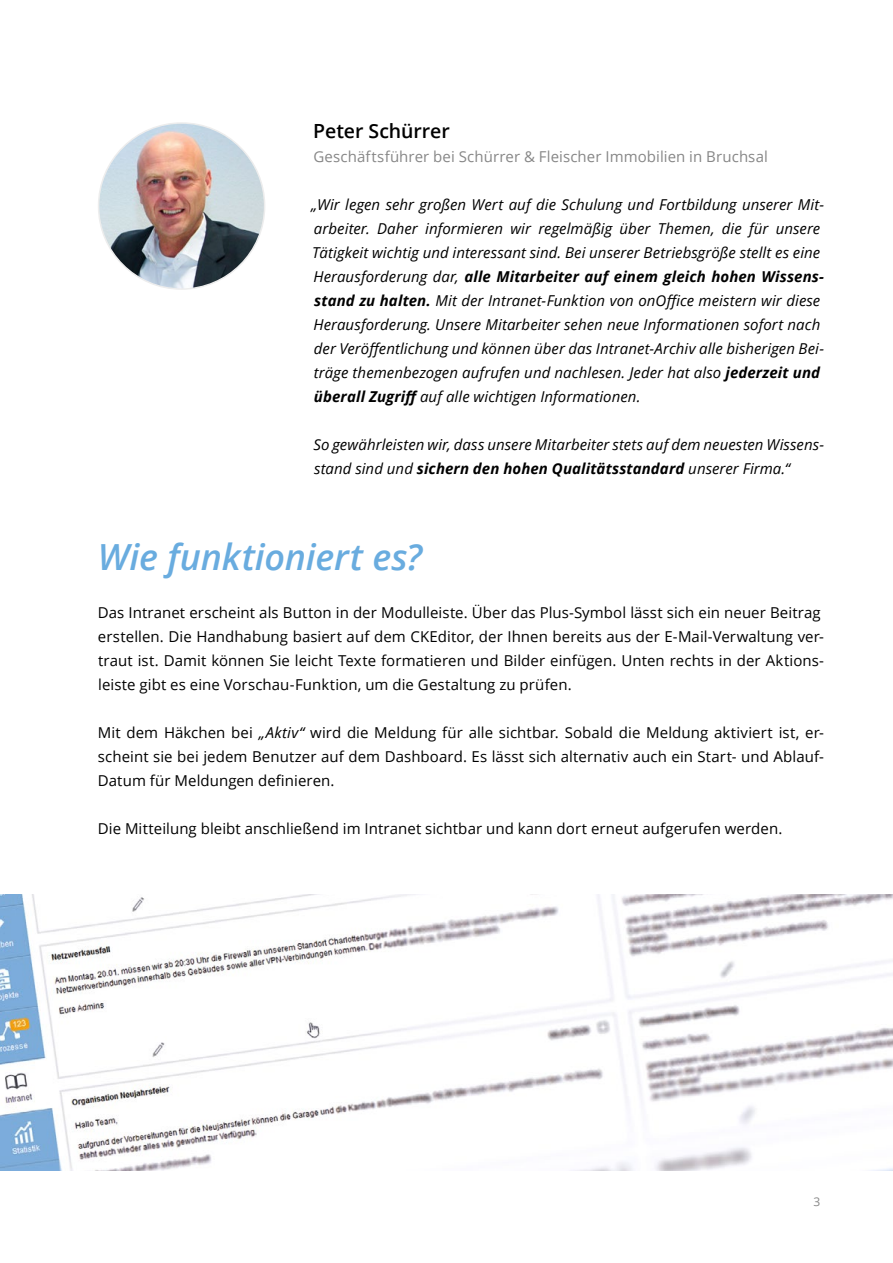
<style>
.page{position:relative;width:893px;height:1263px;background:#fff}
.page>*{position:absolute;margin:0;border:0;box-sizing:border-box;transform-origin:0 0}
.t1{font:italic 600 36px "Open Sans";letter-spacing:-.005em;color:#69acdf}
.t2{font:600 19.5px "Open Sans";letter-spacing:-.005em;color:#000}
.t3{font:italic 15px/24px "Open Sans";letter-spacing:.005em;color:#000}
.t4{font:15px/24px "Open Sans";letter-spacing:.005em;color:#000}
.t5{font:15px "Open Sans";letter-spacing:.005em;color:#878787}
.t6{font:12px "Open Sans";color:#878787}
.s1{font-weight:700}
.s2{font-style:italic}
</style>
<div class="page">
<img style="left:0;top:894px;width:893px;height:276px">
<img style="left:99px;top:123px;width:166px;height:166px;border-radius:83px">
<h2 class="t2" style="left:313px;top:118px;width:138px">Peter Schürrer</h2>
<p class="t5" style="left:313px;top:146px;width:456px">Geschäftsführer bei Schürrer &amp; Fleischer Immobilien in Bruchsal</p>
<p class="t3" style="left:311px;top:192px;width:515px">„Wir legen sehr großen Wert auf die Schulung und Fortbildung unserer Mit&shy;arbeiter. Daher informieren wir regelmäßig über Themen, die für unsere Tätigkeit wichtig und interessant sind. Bei unserer Betriebsgröße stellt es eine Herausforderung dar, <span class="s1">alle Mitarbeiter auf einem gleich hohen Wissens&shy;stand zu halten.</span> Mit der Intranet-Funktion von onOffice meistern wir diese Herausforderung. Unsere Mitarbeiter sehen neue Informationen sofort nach der Veröffentlichung und können über das Intranet-Archiv alle bisherigen Bei&shy;träge themenbezogen aufrufen und nachlesen. Jeder hat also <span class="s1">jederzeit und überall Zugriff</span> auf alle wichtigen Informationen.</p>
<p class="t3" style="left:313px;top:432px;width:511px">So gewährleisten wir, dass unsere Mitarbeiter stets auf dem neuesten Wissens&shy;stand sind und <span class="s1">sichern den hohen Qualitätsstandard</span> unserer Firma.“</p>
<h1 class="t1" style="left:98px;top:532px;width:326px">Wie funktioniert es?</h1>
<p class="t4" style="left:98px;top:600px;width:728px">Das Intranet erscheint als Button in der Modulleiste. Über das Plus-Symbol lässt sich ein neuer Beitrag erstellen. Die Handhabung basiert auf dem CKEditor, der Ihnen bereits aus der E-Mail-Verwaltung ver&shy;traut ist. Damit können Sie leicht Texte formatieren und Bilder einfügen. Unten rechts in der Aktions&shy;leiste gibt es eine Vorschau-Funktion, um die Gestaltung zu prüfen.</p>
<p class="t4" style="left:98px;top:720px;width:728px;text-align:justify">Mit dem Häkchen bei <span class="s2">„Aktiv“</span> wird die Meldung für alle sichtbar. Sobald die Meldung aktiviert ist, er&shy;scheint sie bei jedem Benutzer auf dem Dashboard. Es lässt sich alternativ auch ein Start- und Ablauf-Datum für Meldungen definieren.</p>
<p class="t4" style="left:98px;top:816px;width:686px">Die Mitteilung bleibt anschließend im Intranet sichtbar und kann dort erneut aufgerufen werden.</p>
<p class="t6" style="left:813px;top:1193px;width:8px">3</p>
</div>
